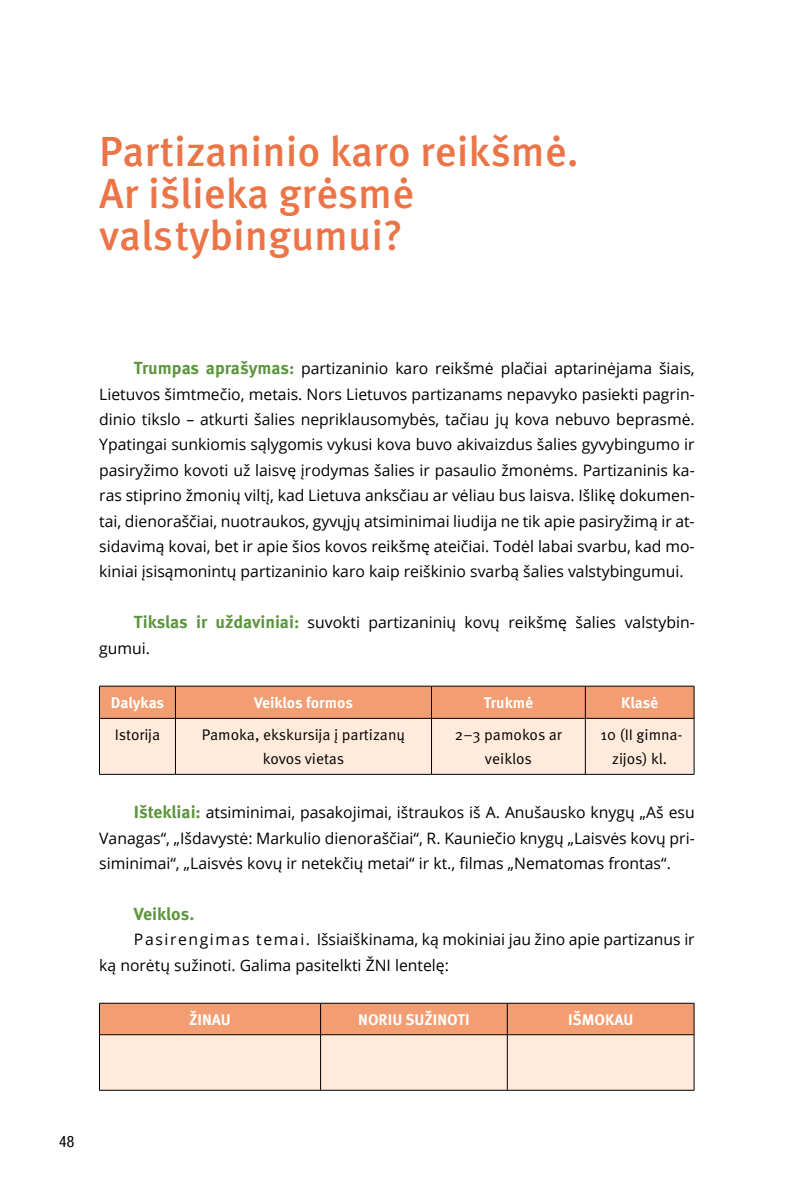
<style>
.page{position:relative;width:794px;height:1191px;background:#fff}
.page>*{position:absolute;margin:0;border:0;box-sizing:border-box;transform-origin:0 0}
.t1{font:500 42px/42px "Meta Pro";color:#ec7548}
.t2{font:700 17.5px "Meta Pro";letter-spacing:-.005em;color:#5b953c}
.t3{font:15.75px/25.4px "Open Sans";color:#000;text-align:justify}
.t4{font:condensed 15.75px "Helvetica Neue LT Com";color:#000}
.t5{font:15.4px/24.5px "Meta Pro";color:#000;text-align:center}
.t6{font:700 15.4px "Meta Pro";color:#fff}
.s1{font-family:"Meta Pro";font-weight:700;font-size:17.5px;color:#5b953c}
</style>
<div class="page">
<svg style="left:100px;top:687px;width:594px;height:87px;background:#f9cdb4"></svg>
<hr style="left:99px;top:686px;width:76px;height:1px;background:#000">
<hr style="left:99px;top:686px;width:1px;height:32px;background:#000">
<hr style="left:175px;top:686px;width:256px;height:1px;background:#000">
<hr style="left:175px;top:686px;width:1px;height:32px;background:#000">
<hr style="left:431px;top:686px;width:154px;height:1px;background:#000">
<hr style="left:431px;top:686px;width:1px;height:32px;background:#000">
<hr style="left:585px;top:686px;width:109px;height:1px;background:#000">
<hr style="left:585px;top:686px;width:1px;height:32px;background:#000">
<hr style="left:694px;top:686px;width:1px;height:32px;background:#000">
<hr style="left:99px;top:718px;width:76px;height:1px;background:#000">
<hr style="left:99px;top:718px;width:1px;height:56px;background:#000">
<hr style="left:175px;top:718px;width:256px;height:1px;background:#000">
<hr style="left:175px;top:718px;width:1px;height:56px;background:#000">
<hr style="left:431px;top:718px;width:154px;height:1px;background:#000">
<hr style="left:431px;top:718px;width:1px;height:56px;background:#000">
<hr style="left:585px;top:718px;width:109px;height:1px;background:#000">
<hr style="left:585px;top:718px;width:1px;height:56px;background:#000">
<hr style="left:694px;top:718px;width:1px;height:56px;background:#000">
<hr style="left:99px;top:774px;width:76px;height:1px;background:#000">
<hr style="left:175px;top:774px;width:256px;height:1px;background:#000">
<hr style="left:431px;top:774px;width:154px;height:1px;background:#000">
<hr style="left:585px;top:774px;width:109px;height:1px;background:#000">
<svg style="left:100px;top:1004px;width:594px;height:86px;background:#f9cdb4"></svg>
<hr style="left:99px;top:1003px;width:221px;height:1px;background:#000">
<hr style="left:99px;top:1003px;width:1px;height:31px;background:#000">
<hr style="left:320px;top:1003px;width:187px;height:1px;background:#000">
<hr style="left:320px;top:1003px;width:1px;height:31px;background:#000">
<hr style="left:507px;top:1003px;width:187px;height:1px;background:#000">
<hr style="left:507px;top:1003px;width:1px;height:31px;background:#000">
<hr style="left:694px;top:1003px;width:1px;height:31px;background:#000">
<hr style="left:99px;top:1034px;width:221px;height:1px;background:#000">
<hr style="left:99px;top:1035px;width:1px;height:55px;background:#000">
<hr style="left:320px;top:1034px;width:187px;height:1px;background:#000">
<hr style="left:320px;top:1035px;width:1px;height:55px;background:#000">
<hr style="left:507px;top:1034px;width:187px;height:1px;background:#000">
<hr style="left:507px;top:1035px;width:1px;height:55px;background:#000">
<hr style="left:694px;top:1035px;width:1px;height:55px;background:#000">
<hr style="left:99px;top:1090px;width:221px;height:1px;background:#000">
<hr style="left:320px;top:1090px;width:187px;height:1px;background:#000">
<hr style="left:507px;top:1090px;width:187px;height:1px;background:#000">
<h1 class="t1" style="left:99px;top:131px;width:481px">Partizaninio karo reikšmė.<br>Ar išlieka grėsmė valstybingumui?</h1>
<p class="t3" style="left:99px;top:355px;width:597px;text-indent:35px"><span class="s1">Trumpas aprašymas:</span> partizaninio karo reikšmė plačiai aptarinėjama šiais, Lietuvos šimtmečio, metais. Nors Lietuvos partizanams nepavyko pasiekti pagrin&shy;dinio tikslo – atkurti šalies nepriklausomybės, tačiau jų kova nebuvo beprasmė.<br>Ypatingai sunkiomis sąlygomis vykusi kova buvo akivaizdus šalies gyvybingumo ir pasiryžimo kovoti už laisvę įrodymas šalies ir pasaulio žmonėms. Partizaninis ka&shy;ras stiprino žmonių viltį, kad Lietuva anksčiau ar vėliau bus laisva. Išlikę dokumen&shy;tai, dienoraščiai, nuotraukos, gyvųjų atsiminimai liudija ne tik apie pasiryžimą ir at&shy;sidavimą kovai, bet ir apie šios kovos reikšmę ateičiai. Todėl labai svarbu, kad mo&shy;kiniai įsisąmonintų partizaninio karo kaip reiškinio svarbą šalies valstybingumui.</p>
<p class="t3" style="left:99px;top:609px;width:595px;text-indent:35px"><span class="s1">Tikslas ir uždaviniai:</span> suvokti partizaninių kovų reikšmę šalies valstybin&shy;gumui.</p>
<p class="t6" style="left:111px;top:692px;width:55px">Dalykas</p>
<p class="t6" style="left:254px;top:692px;width:100px">Veiklos formos</p>
<p class="t6" style="left:484px;top:692px;width:51px">Trukmė</p>
<p class="t6" style="left:621px;top:692px;width:39px">Klasė</p>
<p class="t5" style="left:115px;top:723px;width:47px">Istorija</p>
<p class="t5" style="left:202px;top:723px;width:205px">Pamoka, ekskursija į partizanų kovos vietas</p>
<p class="t5" style="left:455px;top:723px;width:109px">2–3 pamokos ar veiklos</p>
<p class="t5" style="left:600px;top:723px;width:83px">10 (II gimna&shy;zijos) kl.</p>
<p class="t3" style="left:99px;top:799px;width:597px;text-indent:35px"><span class="s1">Ištekliai:</span> atsiminimai, pasakojimai, ištraukos iš A. Anušausko knygų „Aš esu Vanagas“, „I šdavystė: Markulio dienoraščiai“, R. Kauniečio knygų „Laisvės kovų pri&shy;siminimai“, „Laisvės kovų ir netekčių metai“ ir kt., filmas „Nematomas frontas“.</p>
<p class="t2" style="left:134px;top:902px;width:62px">Veiklos.</p>
<p class="t3" style="left:99px;top:926px;width:597px;text-indent:35px">Pasirengimas temai. Išsiaiškinama, ką mokiniai jau žino apie partizanus ir ką norėtų sužinoti. Galima pasitelkti ŽNI lentelę:</p>
<p class="t6" style="left:189px;top:1009px;width:43px">ŽINAU</p>
<p class="t6" style="left:358px;top:1009px;width:113px">NORIU SUŽINOTI</p>
<p class="t6" style="left:568px;top:1009px;width:67px">IŠMOKAU</p>
<p class="t4" style="left:59px;top:1132px;width:17px">48</p>
</div>
